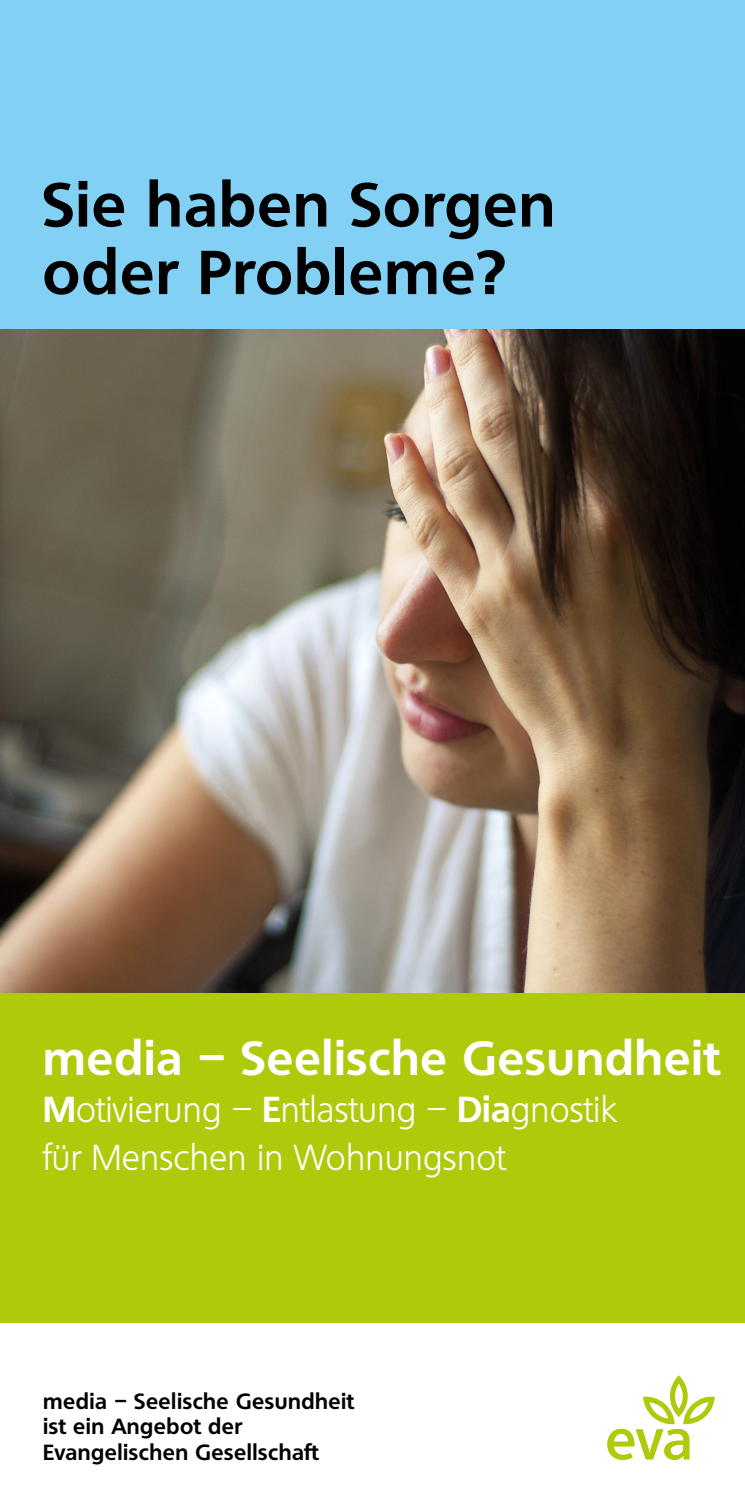
<style>
.page{position:relative;width:745px;height:1489px;background:#fff}
.page>*{position:absolute;margin:0;border:0;box-sizing:border-box;transform-origin:0 0}
.t1{font:700 60px/67.5px "Quebec";letter-spacing:.025em;color:#000}
.t2{font:700 46.25px "Quebec";letter-spacing:.025em;color:#fff}
.t3{font:300 35px/47.5px "Quebec";letter-spacing:.005em;color:#fff}
.t4{font:700 21.25px/25.5px "Quebec";letter-spacing:.025em;color:#000}
.s1{font-weight:700}
</style>
<div class="page">
<div style="left:0;top:0;width:744px;height:330px;background:#83d0f5"></div>
<img style="left:0;top:330px;width:744px;height:662px">
<div style="left:0;top:992px;width:744px;height:330px;background:#afca0b"></div>
<svg style="left:607px;top:1375px;width:107px;height:84px"></svg>
<h1 class="t1" style="left:43px;top:169px;width:513px">Sie haben Sorgen oder Probleme?</h1>
<h2 class="t2" style="left:43px;top:1027px;width:677px">media – Seelische Gesundheit</h2>
<h3 class="t3" style="left:43px;top:1085px;width:575px"><span class="s1">M</span>otivierung – <span class="s1">E</span>ntlastung – <span class="s1">Dia</span>gnostik für Menschen in Wohnungsnot</h3>
<p class="t4" style="left:43px;top:1387px;width:312px">media – Seelische Gesundheit ist ein Angebot der<br>Evangelischen Gesellschaft</p>
</div>
